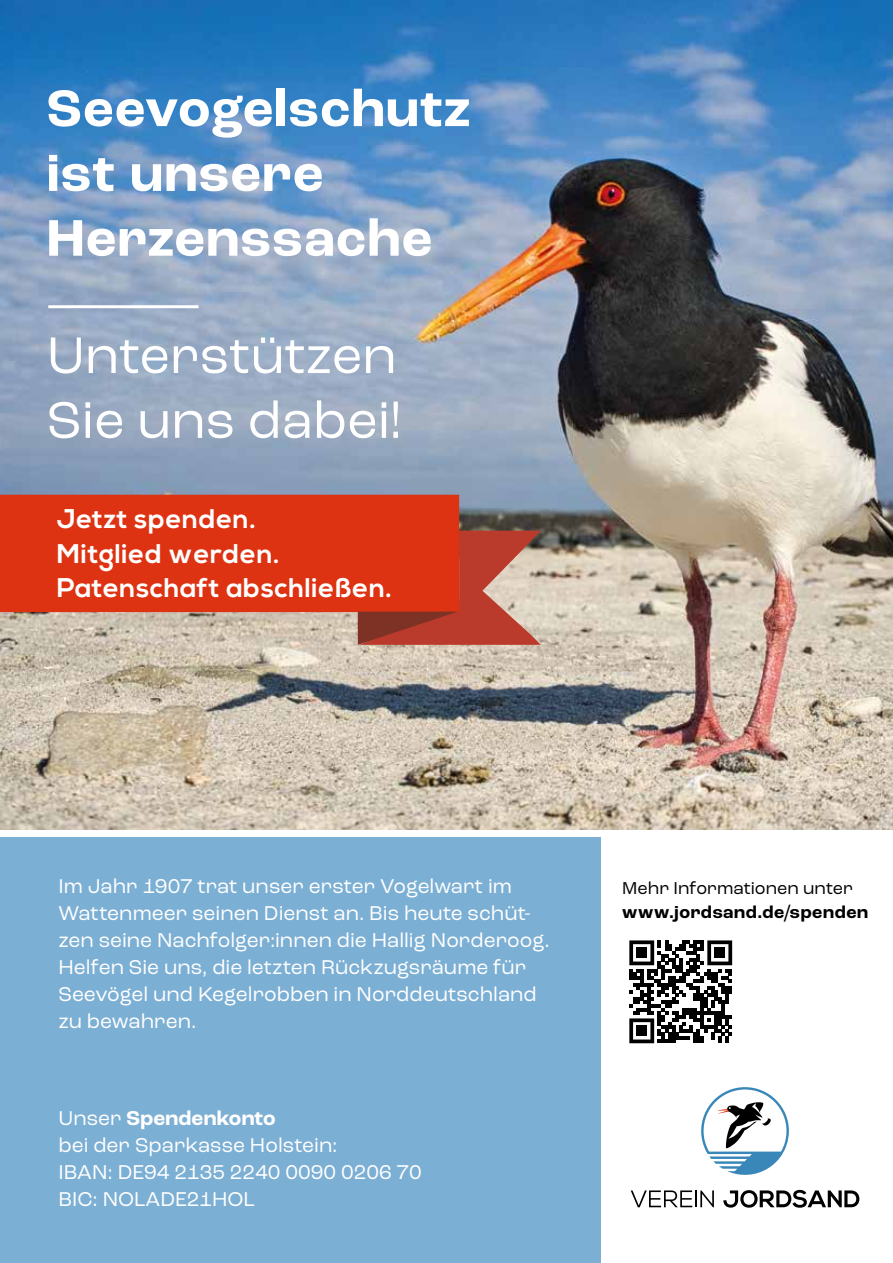
<style>
.page{position:relative;width:893px;height:1263px;background:#fff}
.page>*{position:absolute;margin:0;border:0;box-sizing:border-box;transform-origin:0 0}
.t1{font:700 54px/64.8px "Roc Grotesk";letter-spacing:.025em;color:#fff}
.t2{font:54px/64.8px "Roc Grotesk";color:#fff}
.t3{font:700 27px/34.5px "Nexa";letter-spacing:.025em;color:#fff}
.t4{font:21px/27px "Roc Grotesk";color:#fff}
.t5{font:700 18px "Roc Grotesk";letter-spacing:.035em;color:#000}
.t6{font:18px "Roc Grotesk";letter-spacing:.005em;color:#000}
.s1{font-weight:700}
</style>
<div class="page">
<hr style="left:0;top:0;width:1px;height:1263px;background:#3b87b8">
<img style="left:0;top:0;width:893px;height:829px">
<hr style="left:48px;top:305px;width:151px;height:3px;background:#fff">
<svg style="left:629px;top:940px;width:103px;height:103px"></svg>
<div style="left:636px;top:947px;width:11px;height:11px;background:#000"></div>
<div style="left:714px;top:947px;width:11px;height:11px;background:#000"></div>
<div style="left:636px;top:1025px;width:11px;height:11px;background:#000"></div>
<div style="left:0;top:838px;width:600px;height:425px;background:#7cafd4"></div>
<svg style="left:701px;top:1087px;width:88px;height:88px"></svg>
<svg style="left:631px;top:1190px;width:83px;height:17px"></svg>
<svg style="left:723px;top:1190px;width:136px;height:18px"></svg>
<div style="left:0;top:495px;width:459px;height:117px;background:#de3312"></div>
<svg style="left:358px;top:531px;width:183px;height:114px;background:#c74d37"></svg>
<h1 class="t1" style="left:47px;top:77px;width:425px">Seevogelschutz ist unsere<br>Herzenssache</h1>
<h1 class="t2" style="left:47px;top:323px;width:356px">Unterstützen<br>Sie uns dabei!</h1>
<p class="t3" style="left:57px;top:503px;width:337px">Jetzt spenden.<br>Mitglied werden.<br>Patenschaft abschließen.</p>
<p class="t4" style="left:58px;top:872px;width:493px">Im Jahr 1907 trat unser erster Vogelwart im Wattenmeer seinen Dienst an. Bis heute schüt&shy;zen seine Nachfolger:innen die Hallig Norderoog.<br>Helfen Sie uns, die letzten Rückzugsräume für Seevögel und Kegelrobben in Norddeutschland zu bewahren.</p>
<p class="t4" style="left:58px;top:1105px;width:365px">Unser <span class="s1">Spendenkonto<br></span>bei der Sparkasse Holstein:<br>IBAN: DE94 2135 2240 0090 0206 70<br>BIC: NOLADE21HOL</p>
<p class="t6" style="left:622px;top:877px;width:232px">Mehr Informationen unter</p>
<p class="t5" style="left:622px;top:901px;width:247px">www.jordsand.de/spenden</p>
</div>
